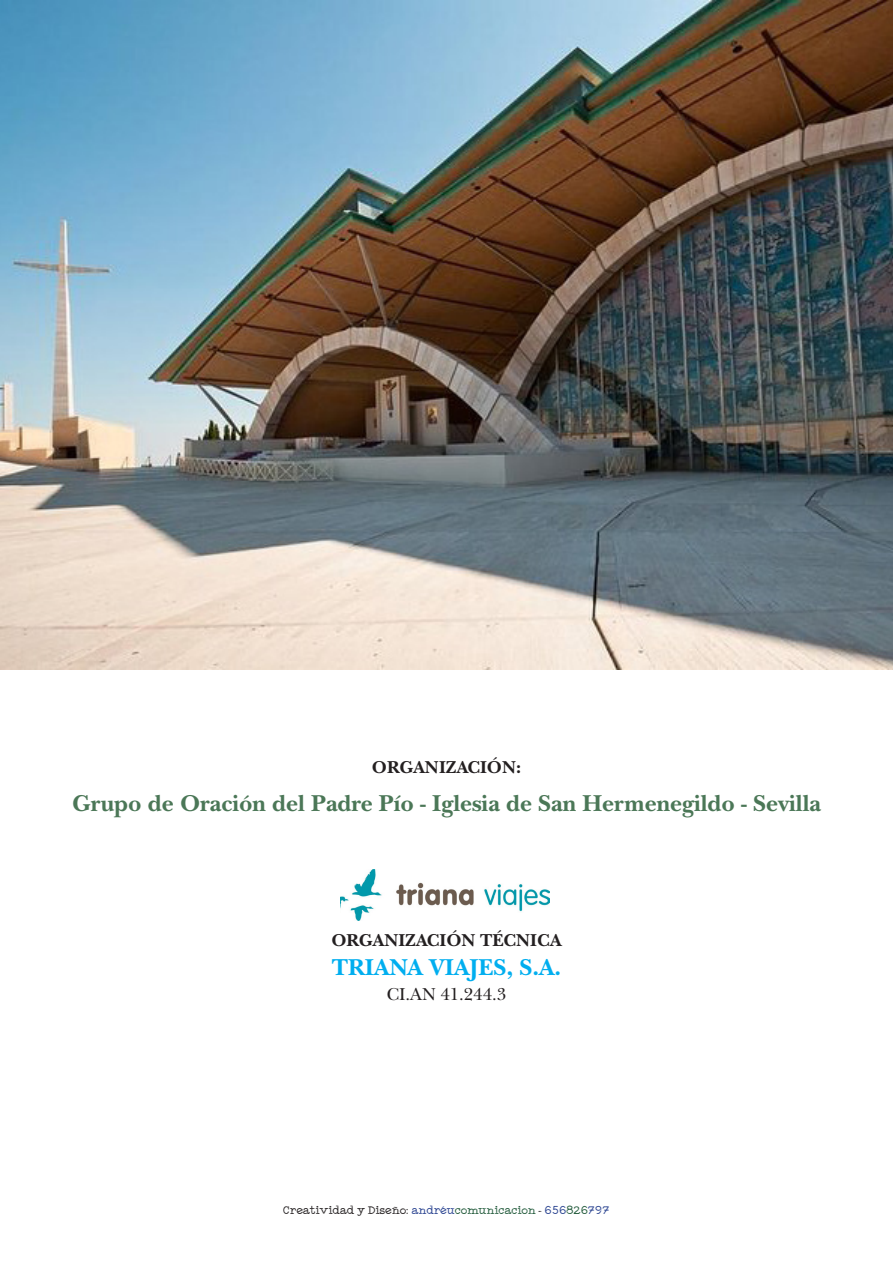
<style>
.page{position:relative;width:893px;height:1263px;background:#fff}
.page>*{position:absolute;margin:0;border:0;box-sizing:border-box;transform-origin:0 0}
.t1{font:700 24px "New Baskerville ITC Pro";color:#4b7757}
.t2{font:700 24px "New Baskerville ITC Pro";color:#00aeef}
.t3{font:700 18px "New Baskerville ITC Pro";color:#231f20}
.t4{font:18px "New Baskerville ITC Pro";color:#231f20}
.t5{font:12px "Typewriter Style";color:#231f20}
.s1{color:#253f8e}
.s2{color:#1d5737}
</style>
<div class="page">
<img style="left:340px;top:870px;width:209px;height:51px">
<img style="left:0;top:0;width:893px;height:669px">
<p class="t3" style="left:372px;top:757px;width:151px">ORGANIZACIÓN:</p>
<p class="t1" style="left:72px;top:789px;width:750px">Grupo de Oración del Padre Pío - Iglesia de San Hermenegildo - Sevilla</p>
<p class="t3" style="left:331px;top:929px;width:232px">ORGANIZACIÓN TÉCNICA</p>
<p class="t2" style="left:332px;top:953px;width:231px">TRIANA VIAJES, S.A.</p>
<p class="t4" style="left:387px;top:984px;width:121px">CI.AN 41.244.3</p>
<p class="t5" style="left:283px;top:1204px;width:328px">Creatividad y Diseño: <span class="s1">andréu</span><span class="s2">comunicacion</span> - <span class="s1">656</span><span class="s2">826</span><span class="s1">797</span></p>
</div>
